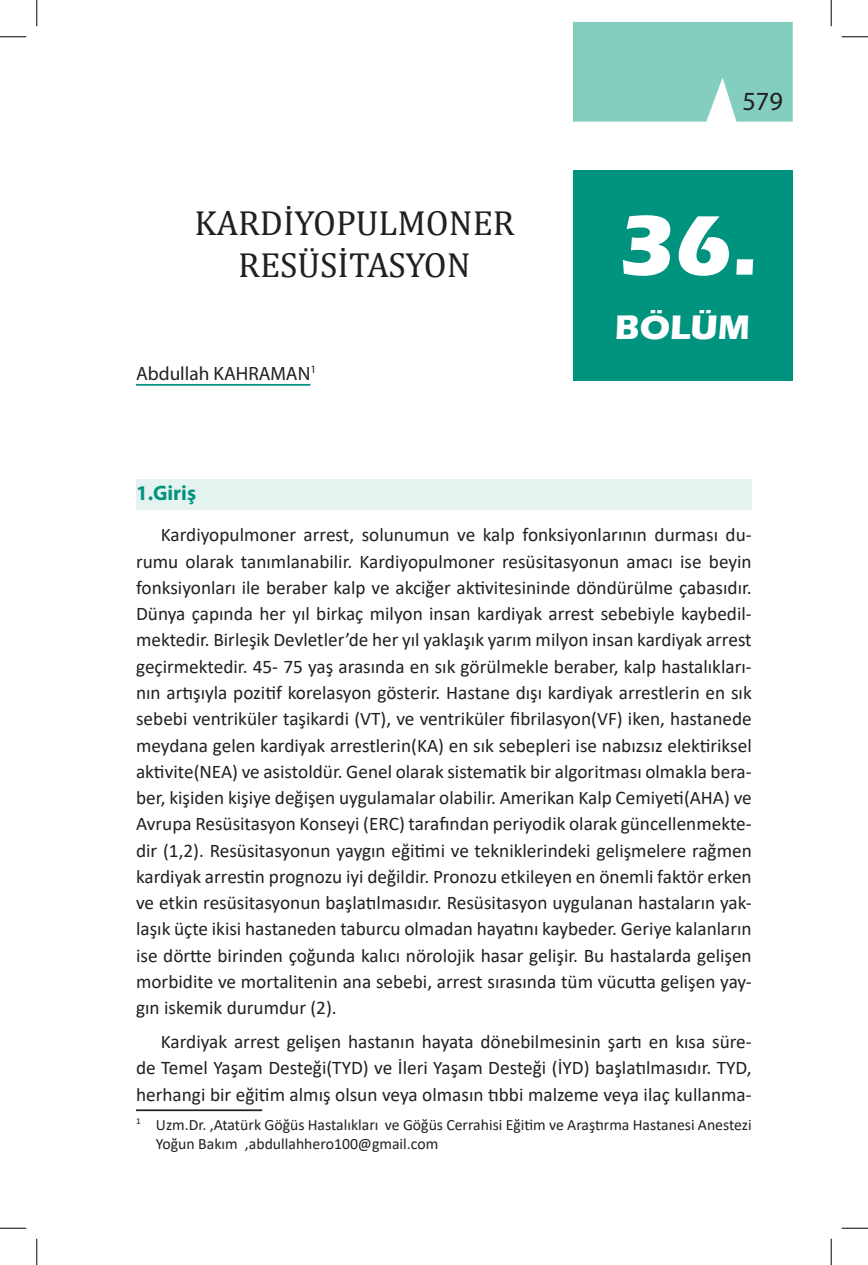
<style>
.page{position:relative;width:868px;height:1265px;background:#fff}
.page>*{position:absolute;margin:0;border:0;box-sizing:border-box;transform-origin:0 0}
.t1{font:700 87.5px "Eras ITC";color:#fff}
.t2{font:35px/42px "Cambria";color:#231f20;text-align:center}
.t3{font:700 35px "Eras ITC";color:#fff}
.t4{font:26.25px "Myriad Pro";color:#231f20}
.t5{font:700 21px "Myriad Pro";color:#00937e}
.t6{font:19.25px/26.2px "Calibri";color:#231f20;text-align:justify}
.t7{font:19.25px "Myriad Pro";color:#231f20}
.t8{font:15.75px/19.2px "Calibri";color:#231f20}
</style>
<div class="page">
<div style="left:572px;top:22px;width:220px;height:100px;background:#84cebf"></div>
<div style="left:572px;top:170px;width:220px;height:211px;background:#00937e"></div>
<hr style="left:136px;top:384px;width:174px;height:1px;background:#00937e">
<div style="left:136px;top:479px;width:615px;height:31px;background:#e5f3f0"></div>
<hr style="left:136px;top:1109px;width:126px;height:1px;background:#231f20">
<svg style="left:0;top:37px;width:26px;height:1px"></svg>
<svg style="left:841px;top:37px;width:26px;height:1px"></svg>
<svg style="left:0;top:1228px;width:26px;height:1px"></svg>
<svg style="left:841px;top:1228px;width:26px;height:1px"></svg>
<svg style="left:37px;top:0;width:1px;height:26px"></svg>
<svg style="left:37px;top:1238px;width:1px;height:26px"></svg>
<svg style="left:831px;top:0;width:1px;height:26px"></svg>
<svg style="left:831px;top:1238px;width:1px;height:26px"></svg>
<svg style="left:0;top:36px;width:26px;height:1px"></svg>
<svg style="left:841px;top:36px;width:26px;height:1px"></svg>
<svg style="left:0;top:1227px;width:26px;height:1px"></svg>
<svg style="left:841px;top:1227px;width:26px;height:1px"></svg>
<svg style="left:36px;top:0;width:1px;height:26px"></svg>
<svg style="left:36px;top:1238px;width:1px;height:26px"></svg>
<svg style="left:830px;top:0;width:1px;height:26px"></svg>
<svg style="left:830px;top:1238px;width:1px;height:26px"></svg>
<h2 class="t2" style="left:194px;top:202px;width:321px">KARDİYOPULMONER<br>RESÜSİTASYON</h2>
<p class="t7" style="left:136px;top:362px;width:181px">Abdullah KAHRAMAN<sup>1</sup></p>
<h3 class="t4" style="left:742px;top:87px;width:42px">579</h3>
<h1 class="t1" style="left:618px;top:195px;width:141px">36.</h1>
<h2 class="t3" style="left:614px;top:307px;width:137px">BÖLÜM</h2>
<p class="t5" style="left:136px;top:481px;width:62px">1.Giriş</p>
<p class="t6" style="left:136px;top:521px;width:617px;text-indent:25px">Kardiyopulmoner arrest, solunumun ve kalp fonksiyonlarının durması du&shy;rumu olarak tanımlanabilir. Kardiyopulmoner resüsitasyonun amacı ise beyin fonksiyonları ile beraber kalp ve akciğer aktivitesininde döndürülme çabasıdır.<br>Dünya çapında her yıl birkaç milyon insan kardiyak arrest sebebiyle kaybedil&shy;mektedir. Birleşik Devletler’de her yıl yaklaşık yarım milyon insan kardiyak arrest geçirmektedir. 45- 75 yaş arasında en sık görülmekle beraber, kalp hastalıkları&shy;nın artışıyla pozitif korelasyon gösterir. Hastane dışı kardiyak arrestlerin en sık sebebi ventriküler taşikardi (VT), ve ventriküler fibrilasyon(VF) iken, hastanede meydana gelen kardiyak arrestlerin(KA) en sık sebepleri ise nabızsız elektiriksel aktivite(NEA) ve asistoldür. Genel olarak sistematik bir algoritması olmakla bera&shy;ber, kişiden kişiye değişen uygulamalar olabilir. Amerikan Kalp Cemiyeti(AHA) ve Avrupa Resüsitasyon Konseyi (ERC) tarafından periyodik olarak güncellenmekte&shy;dir (1,2). Resüsitasyonun yaygın eğitimi ve tekniklerindeki gelişmelere rağmen kardiyak arrestin prognozu iyi değildir. Pronozu etkileyen en önemli faktör erken ve etkin resüsitasyonun başlatılmasıdır. Resüsitasyon uygulanan hastaların yak&shy;laşık üçte ikisi hastaneden taburcu olmadan hayatını kaybeder. Geriye kalanların ise dörtte birinden çoğunda kalıcı nörolojik hasar gelişir. Bu hastalarda gelişen morbidite ve mortalitenin ana sebebi, arrest sırasında tüm vücutta gelişen yay&shy;gın iskemik durumdur (2).</p>
<p class="t6" style="left:136px;top:1027px;width:617px;text-indent:25px">Kardiyak arrest gelişen hastanın hayata dönebilmesinin şartı en kısa süre&shy;de Temel Yaşam Desteği(TYD) ve İleri Yaşam Desteği (İYD) başlatılmasıdır. TYD, herhangi bir eğitim almış olsun veya olmasın tıbbi malzeme veya ilaç kullanma-</p>
<p class="t8" style="left:156px;top:1113px;width:597px;text-indent:-20px"><sup>1</sup> Uzm.Dr. ,Atatürk Göğüs Hastalıkları ve Göğüs Cerrahisi Eğitim ve Araştırma Hastanesi Anestezi<br>Yoğun Bakım ,abdullahhero100@gmail.com</p>
</div>
